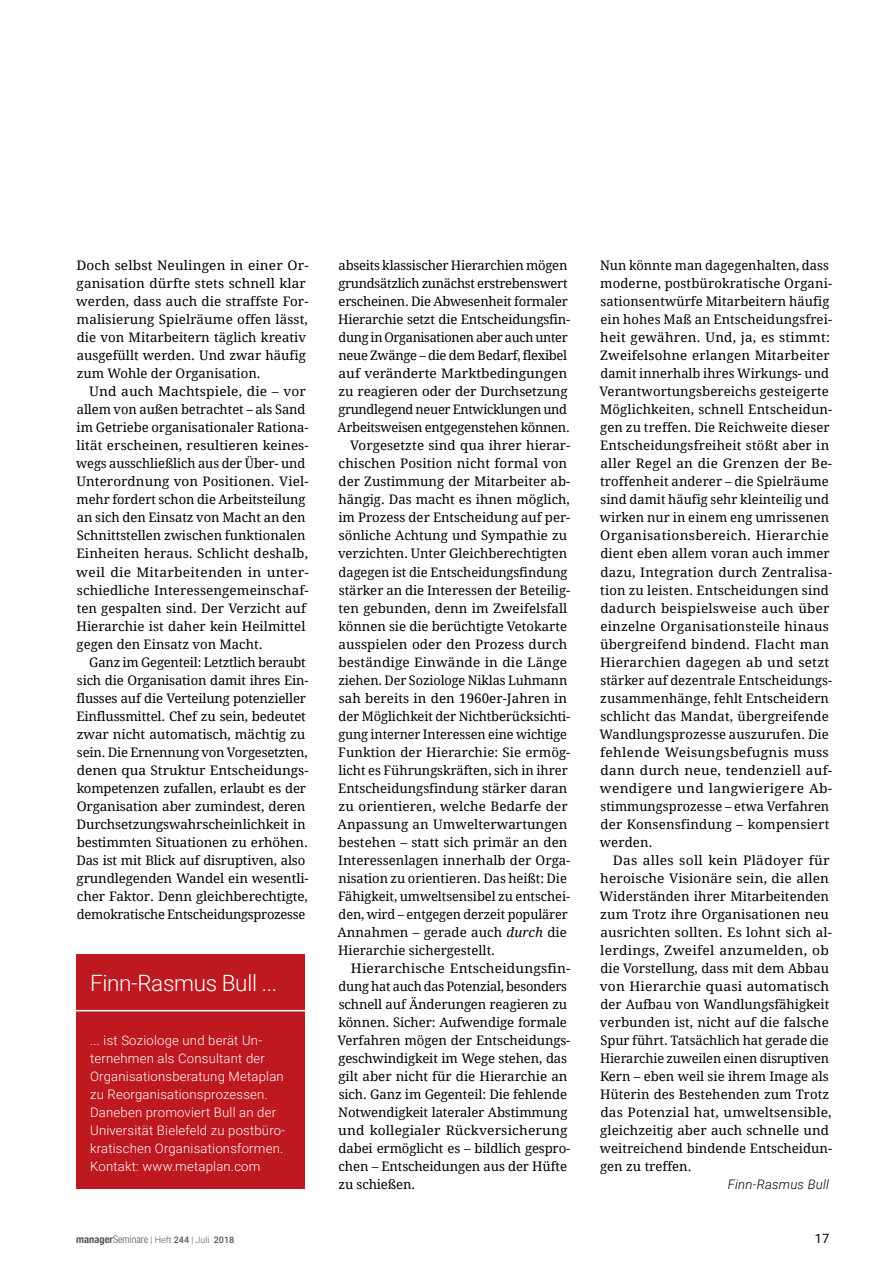
<style>
.page{position:relative;width:893px;height:1263px;background:#fff}
.page>*{position:absolute;margin:0;border:0;box-sizing:border-box;transform-origin:0 0}
.Stichzeile{font:300 22.5px "Roboto";letter-spacing:-.015em;color:#fff}
.Fließtext_mit_Einzug{font:13.2px/18px "Droid Serif";color:#000}
.Fließtext_mit_Einzug-2{font:13.2px/18px "Droid Serif";color:#000;scale:1.05 1}
.Fließtext_ohne_Einzu{font:13.2px/18px "Droid Serif";letter-spacing:.01em;color:#000}
.Fließtext_mit_Einzug-3{font:13.2px/18px "Droid Serif";letter-spacing:-.02em;color:#000}
.Fließtext{font:300 13.2px/18px "Roboto";letter-spacing:.015em;color:#fff}
.Fließtext_mit_Einzug-4{font:13.2px/18px "Droid Serif";color:#000;scale:1.04 1}
.Fließtext_mit_Einzug-5{font:italic 300 13.2px "Roboto";letter-spacing:.015em;color:#000}
.t1{font:12.75px "Roboto";color:#000}
.t2{font:300 9px "Roboto";color:#565655}
.s1{font-style:italic}
.s2{font-family:"Helvetica Neue";font-weight:700;font-stretch:condensed;font-size:10.5px}
.s3{font-family:"Helvetica Neue LT";font-stretch:condensed;font-size:10.5px}
.s4{font-weight:500}
</style>
<div class="page">
<div style="left:76px;top:954px;width:229px;height:234px;background:#be1920"></div>
<hr style="left:58px;top:1010px;width:248px;height:1px;background:#fff">
<p class="Fließtext_mit_Einzug-4" style="left:76px;top:257px;width:225px">Doch selbst Neulingen in einer Or&shy;ganisation dürfte stets schnell klar werden, dass auch die straffste For&shy;malisierung Spielräume offen lässt, die von Mitarbeitern täglich kreativ ausgefüllt werden. Und zwar häufig zum Wohle der Organisation.</p>
<p class="Fließtext_mit_Einzug-2" style="left:76px;top:383px;width:223px;text-indent:13px">Und auch Machtspiele, die – vor allem von außen betrachtet – als Sand im Getriebe organisationaler Rationa&shy;lität erscheinen, resultieren keines&shy;wegs ausschließlich aus der Über- und Unterordnung von Positionen. Viel&shy;mehr fordert schon die Arbeitsteilung an sich den Einsatz von Macht an den Schnittstellen zwischen funktionalen Einheiten heraus. Schlicht deshalb, weil die Mitarbeitenden in unter&shy;schiedliche Interessengemeinschaf&shy;ten gespalten sind. Der Verzicht auf Hierarchie ist daher kein Heilmittel gegen den Einsatz von Macht.</p>
<p class="Fließtext_mit_Einzug" style="left:76px;top:653px;width:234px;text-indent:13px">Ganz im Gegenteil: Letztlich beraubt sich die Organisation damit ihres Ein&shy;flusses auf die Verteilung potenzieller Einflussmittel. Chef zu sein, bedeutet zwar nicht automatisch, mächtig zu sein. Die Ernennung von Vorgesetzten, denen qua Struktur Entscheidungs&shy;kompetenzen zufallen, erlaubt es der Organisation aber zumindest, deren Durchsetzungswahrscheinlichkeit in bestimmten Situationen zu erhöhen.<br>Das ist mit Blick auf disruptiven, also grundlegenden Wandel ein wesentli&shy;cher Faktor. Denn gleichberechtigte, demokratische Entscheidungsprozesse</p>
<p class="Stichzeile" style="left:90px;top:967px;width:189px">Finn-Rasmus Bull ...</p>
<p class="Fließtext" style="left:90px;top:1030px;width:196px">... ist Soziologe und berät Un&shy;ternehmen als Consultant der<br>Organisationsberatung Metaplan zu Reorganisationsprozessen.<br>Daneben promoviert Bull an der<br>Universität Bielefeld zu postbüro&shy;kratischen Organisationsformen.<br>Kontakt: www.metaplan.com</p>
<p class="Fließtext_mit_Einzug-3" style="left:338px;top:257px;width:234px">abseits klassischer Hierarchien mögen grundsätzlich zunächst erstrebenswert erscheinen. Die Abwesenheit formaler Hierarchie setzt die Entscheidungsfin&shy;dung in Organisationen aber auch unter neue Zwänge – die dem Bedarf, flexibel auf veränderte Marktbedingungen zu reagieren oder der Durchsetzung grundlegend neuer Entwicklungen und Arbeitsweisen entgegenstehen können.</p>
<p class="Fließtext_mit_Einzug" style="left:338px;top:437px;width:234px;text-indent:13px">Vorgesetzte sind qua ihrer hierar&shy;chischen Position nicht formal von der Zustimmung der Mitarbeiter ab&shy;hängig. Das macht es ihnen möglich, im Prozess der Entscheidung auf per&shy;sönliche Achtung und Sympathie zu verzichten. Unter Gleichberechtigten dagegen ist die Entscheidungsfindung stärker an die Interessen der Beteilig&shy;ten gebunden, denn im Zweifelsfall können sie die berüchtigte Vetokarte ausspielen oder den Prozess durch beständige Einwände in die Länge ziehen. Der Soziologe Niklas Luhmann sah bereits in den 1960er-Jahren in der Möglichkeit der Nichtberücksichti&shy;gung interner Interessen eine wichtige Funktion der Hierarchie: Sie ermög&shy;licht es Führungskräften, sich in ihrer Entscheidungsfindung stärker daran zu orientieren, welche Bedarfe der Anpassung an Umwelterwartungen bestehen – statt sich primär an den Interessenlagen innerhalb der Orga&shy;nisation zu orientieren. Das heißt: Die Fähigkeit, umweltsensibel zu entschei&shy;den, wird – entgegen derzeit populärer Annahmen – gerade auch <span class="s1">durch</span> die Hierarchie sichergestellt.</p>
<p class="Fließtext_mit_Einzug-2" style="left:338px;top:959px;width:223px;text-indent:13px">Hierarchische Entscheidungsfin&shy;dung hat auch das Potenzial, besonders schnell auf Änderungen reagieren zu können. Sicher: Aufwendige formale Verfahren mögen der Entscheidungs&shy;geschwindigkeit im Wege stehen, das gilt aber nicht für die Hierarchie an sich. Ganz im Gegenteil: Die fehlende Notwendigkeit lateraler Abstimmung und kollegialer Rückversicherung dabei ermöglicht es – bildlich gespro&shy;chen – Entscheidungen aus der Hüfte zu schießen.</p>
<p class="Fließtext_ohne_Einzu" style="left:599px;top:257px;width:234px">Nun könnte man dagegenhalten, dass moderne, postbürokratische Organi&shy;sationsentwürfe Mitarbeitern häufig ein hohes Maß an Entscheidungsfrei&shy;heit gewähren. Und, ja, es stimmt:<br>Zweifelsohne erlangen Mitarbeiter damit innerhalb ihres Wirkungs- und Verantwortungsbereichs gesteigerte Möglichkeiten, schnell Entscheidun&shy;gen zu treffen. Die Reichweite dieser Entscheidungsfreiheit stößt aber in aller Regel an die Grenzen der Be&shy;troffenheit anderer – die Spielräume sind damit häufig sehr kleinteilig und wirken nur in einem eng umrissenen Organisationsbereich. Hierarchie dient eben allem voran auch immer dazu, Integration durch Zentralisa&shy;tion zu leisten. Entscheidungen sind dadurch beispielsweise auch über einzelne Organisationsteile hinaus übergreifend bindend. Flacht man Hierarchien dagegen ab und setzt stärker auf dezentrale Entscheidungs&shy;zusammenhänge, fehlt Entscheidern schlicht das Mandat, übergreifende Wandlungsprozesse auszurufen. Die fehlende Weisungsbefugnis muss dann durch neue, tendenziell auf&shy;wendigere und langwierigere Ab&shy;stimmungsprozesse – etwa Verfahren der Konsensfindung – kompensiert werden.</p>
<p class="Fließtext_mit_Einzug-2" style="left:599px;top:851px;width:223px;text-indent:13px">Das alles soll kein Plädoyer für heroische Visionäre sein, die allen Widerständen ihrer Mitarbeitenden zum Trotz ihre Organisationen neu ausrichten sollten. Es lohnt sich al&shy;lerdings, Zweifel anzumelden, ob die Vorstellung, dass mit dem Abbau von Hierarchie quasi automatisch der Aufbau von Wandlungsfähigkeit verbunden ist, nicht auf die falsche Spur führt. Tatsächlich hat gerade die Hierarchie zuweilen einen disruptiven Kern – eben weil sie ihrem Image als Hüterin des Bestehenden zum Trotz das Potenzial hat, umweltsensible, gleichzeitig aber auch schnelle und weitreichend bindende Entscheidun&shy;gen zu treffen.</p>
<p class="Fließtext_mit_Einzug-5" style="left:728px;top:1174px;width:103px">Finn-Rasmus Bull</p>
<p class="t2" style="left:76px;top:1233px;width:160px"><span class="s2">manager</span><span class="s3">Seminare</span> | Heft <span class="s4">244</span> | Juli <span class="s4">2018</span></p>
<p class="t1" style="left:815px;top:1229px;width:16px">17</p>
</div>
